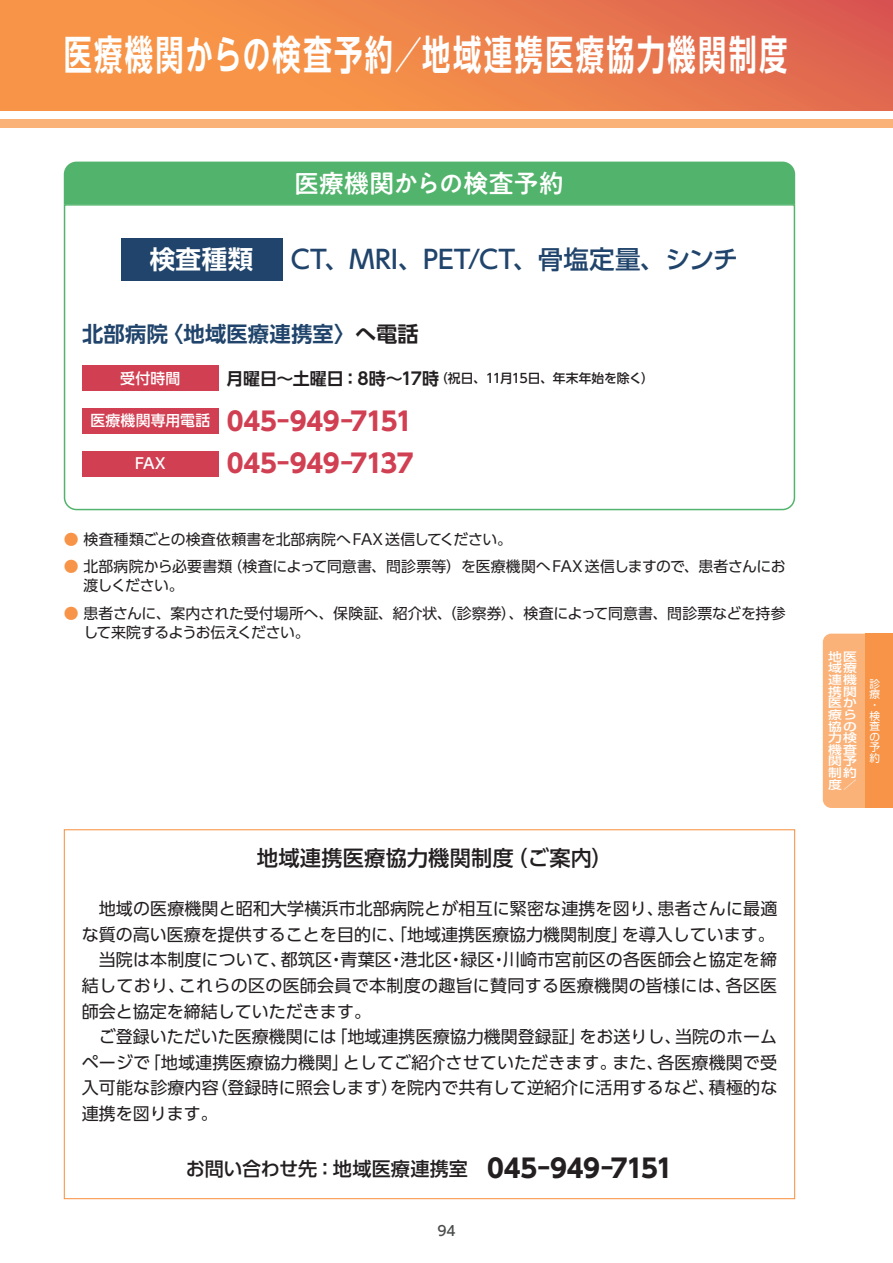
<style>
.page{position:relative;width:893px;height:1263px;background:#fff}
.page>*{position:absolute;margin:0;border:0;box-sizing:border-box;transform-origin:0 0}
.t1{font:700 40.35px "UD Shin Go NT Pro De";letter-spacing:.08em;color:#fff;scale:.7 1}
.t2{font:700 25.5px "UD Shin Go Pr 6";letter-spacing:-.02em;color:#d13f52}
.t3{font:500 25.5px "UD Shin Go Pr 6";letter-spacing:.01em;color:#20446b}
.t4{font:500 25.5px "PA1 Gothic Std";letter-spacing:-.02em;color:#fff}
.t5{font:700 25.5px "UD Shin Go Pr 6 De";color:#fff}
.t6{font:500 21.3px "UD Shin Go Pr 6";letter-spacing:.01em;color:#231f20}
.t7{font:700 21.3px "UD Shin Go Pr 6 De";letter-spacing:.015em;color:#20446b}
.t8{font:500 19.2px "UD Shin Go Pr 6";letter-spacing:-.005em;color:#231f20}
.t9{font:16.95px "UD Shin Go Pr 6";letter-spacing:.005em;color:#231f20}
.t10{font:14.85px/19.2px "UD Shin Go Pr 6";letter-spacing:-.015em;color:#231f20}
.t11{font:500 14.85px "UD Shin Go Pr 6";letter-spacing:.015em;color:#fff}
.t12{font:500 13.8px "UD Shin Go Pro";color:#4b4c4d}
.t13{font:500 12.75px "UD Shin Go Pr 6";letter-spacing:-.015em;color:#231f20}
.t14{font:500 11.55px/11.6px "Shin Go Pro";color:#fff;scale:1.19 1}
.t15{font:10.65px/10.6px "Shin Go Pro";color:#fff}
.s1{color:#231f20}
.s2{font-family:"UD Shin Go Pr 6 De";font-weight:700;font-size:16.95px}
.s3{color:#f79447}
.s4{font-weight:700;font-size:25.5px}
</style>
<div class="page">
<div style="left:0;top:0;width:893px;height:111px;background:linear-gradient(to right,#fc9f45,#df6651)"></div>
<div style="left:0;top:119px;width:893px;height:9px;background:#fab278"></div>
<div style="left:64px;top:162px;width:731px;height:41px;background:#52b46c"></div>
<svg style="left:63px;top:203px;width:733px;height:308px"></svg>
<div style="left:823px;top:634px;width:42px;height:174px;background:#fab278"></div>
<div style="left:865px;top:634px;width:28px;height:174px;background:#f79447"></div>
<h1 class="t1" style="left:64px;top:22px;width:1035px">医療機関からの検査予約／地域連携医療協力機関制度</h1>
<h2 class="t4" style="left:294px;top:168px;width:272px">医療機関からの検査予約</h2>
<h2 class="t5" style="left:150px;top:238px;width:105px">検査種類</h2>
<h2 class="t3" style="left:291px;top:239px;width:449px">CT、MRI、PET/CT、骨塩定量、シンチ</h2>
<p class="t7" style="left:82px;top:316px;width:338px">北部病院〈地域医療連携室〉<span class="s1">へ電話</span></p>
<p class="t11" style="left:120px;top:366px;width:62px">受付時間</p>
<p class="t13" style="left:226px;top:368px;width:429px"><span class="s2">月曜日～土曜日：8時～17時</span>（祝日、11月15日、年末年始を除く）</p>
<h2 class="t2" style="left:90px;top:400px;width:324px"><sup>医療機関専用電話</sup> 045-949-7151</h2>
<p class="t11" style="left:135px;top:451px;width:32px">FAX</p>
<h2 class="t2" style="left:227px;top:443px;width:188px">045-949-7137</h2>
<p class="t10" style="left:64px;top:529px;width:450px"><span class="s3">●</span> 検査種類ごとの検査依頼書を北部病院へFAX 送信してください。</p>
<p class="t10" style="left:84px;top:557px;width:703px;text-indent:-20px"><span class="s3">●</span> 北部病院から必要書類（検査によって同意書、問診票等）を医療機関へFAX 送信しますので、患者さんにお渡しください。</p>
<p class="t10" style="left:84px;top:603px;width:703px;text-indent:-20px"><span class="s3">●</span> 患者さんに、案内された受付場所へ、保険証、紹介状、（診察券）、検査によって同意書、問診票などを持参して来院するようお伝えください。</p>
<p class="t6" style="left:257px;top:841px;width:358px">地域連携医療協力機関制度（ご案内）</p>
<p class="t9" style="left:99px;top:895px;width:680px">地域の医療機関と昭和大学横浜市北部病院とが相互に緊密な連携を図り、患者さんに最適</p>
<p class="t9" style="left:82px;top:921px;width:695px">な質の高い医療を提供することを目的に、「地域連携医療協力機関制度」を導入しています。</p>
<p class="t9" style="left:99px;top:946px;width:680px">当院は本制度について、都筑区・青葉区・港北区・緑区・川崎市宮前区の各医師会と協定を締</p>
<p class="t9" style="left:82px;top:972px;width:697px">結しており、これらの区の医師会員で本制度の趣旨に賛同する医療機関の皆様には、各区医</p>
<p class="t9" style="left:82px;top:997px;width:291px">師会と協定を締結していただきます。</p>
<p class="t9" style="left:99px;top:1023px;width:680px">ご登録いただいた医療機関には「地域連携医療協力機関登録証」をお送りし、当院のホーム</p>
<p class="t9" style="left:82px;top:1048px;width:697px">ページで「地域連携医療協力機関」としてご紹介させていただきます。また、各医療機関で受</p>
<p class="t9" style="left:82px;top:1074px;width:697px">入可能な診療内容（登録時に照会します）を院内で共有して逆紹介に活用するなど、積極的な</p>
<p class="t9" style="left:82px;top:1099px;width:138px">連携を図ります。</p>
<p class="t8" style="left:186px;top:1153px;width:489px">お問い合わせ先：地域医療連携室　<span class="s4">045-949-7151</span></p>
<p class="t12" style="left:437px;top:1219px;width:20px">94</p>
<p class="t14" style="left:828px;top:649px;width:26px">地医域療連機携関医か療ら協の力検機査関予制約度／</p>
<p class="t15" style="left:870px;top:677px;width:12px">診療・検査の予約</p>
</div>
